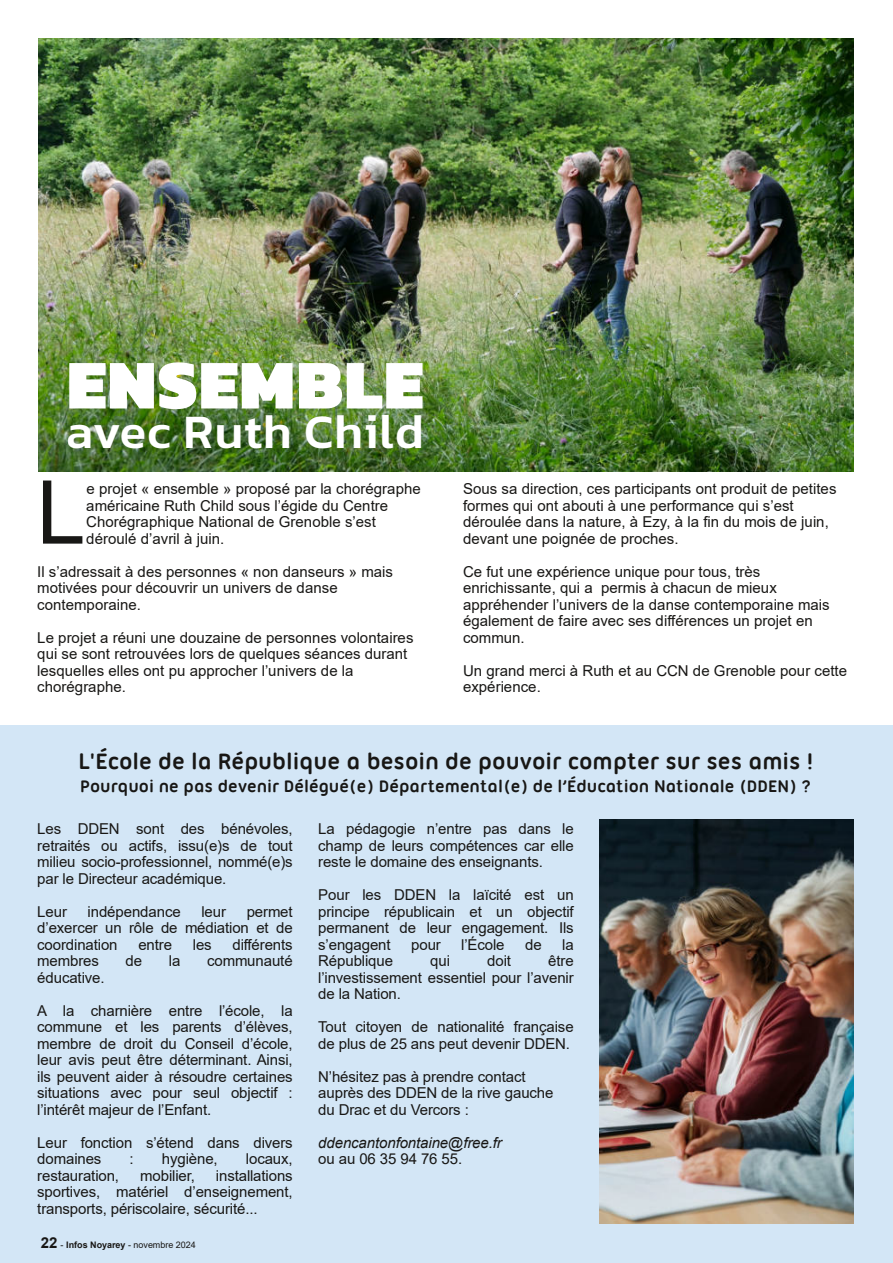
<style>
.page{position:relative;width:893px;height:1263px;background:#fff}
.page>*{position:absolute;margin:0;border:0;box-sizing:border-box;transform-origin:0 0}
.t1{font:88.05px "Arial";color:#181715}
.t2{font:900 70.5px "Kanit";letter-spacing:.02em;color:#fff}
.t3{font:500 48.75px "Kanit";letter-spacing:.02em;color:#fff}
.t4{font:700 24px "Ubuntu Titling";color:#181715}
.t5{font:700 18px "Ubuntu Titling";color:#181715}
.t6{font:15px/16.5px "Arial";letter-spacing:-.005em;color:#181715}
.t7{font:italic 15px "Arial";letter-spacing:-.005em;color:#181715}
.t8{font:9px "Arial";letter-spacing:-.005em;color:#181715}
.s1{font-weight:700;font-size:15px}
.s2{font-weight:700}
</style>
<div class="page">
<img style="left:38px;top:38px;width:816px;height:433px">
<div style="left:0;top:725px;width:893px;height:538px;background:#d3e6f6"></div>
<img style="left:600px;top:820px;width:254px;height:404px">
<h2 class="t2" style="left:67px;top:326px;width:358px">ENSEMBLE</h2>
<h3 class="t3" style="left:67px;top:395px;width:358px">avec Ruth Child</h3>
<h1 class="t1" style="left:37px;top:452px;width:50px">L</h1>
<p class="t6" style="left:86px;top:480px;width:336px">e projet « ensemble » proposé par la chorégraphe américaine Ruth Child sous l’égide du Centre Chorégraphique National de Grenoble s’est déroulé d’avril à juin.</p>
<p class="t6" style="left:37px;top:563px;width:357px">Il s’adressait à des personnes « non danseurs » mais motivées pour découvrir un univers de danse contemporaine.</p>
<p class="t6" style="left:37px;top:629px;width:378px">Le projet a réuni une douzaine de personnes volontaires qui se sont retrouvées lors de quelques séances durant lesquelles elles ont pu approcher l’univers de la chorégraphe.</p>
<p class="t6" style="left:463px;top:480px;width:375px">Sous sa direction, ces participants ont produit de petites formes qui ont abouti à une performance qui s’est déroulée dans la nature, à Ezy, à la fin du mois de juin, devant une poignée de proches.</p>
<p class="t6" style="left:463px;top:563px;width:368px">Ce fut une expérience unique pour tous, très enrichissante, qui a permis à chacun de mieux appréhender l’univers de la danse contemporaine mais également de faire avec ses différences un projet en commun.</p>
<p class="t6" style="left:463px;top:662px;width:386px">Un grand merci à Ruth et au CCN de Grenoble pour cette expérience.</p>
<h3 class="t4" style="left:79px;top:748px;width:736px">L'École de la République a besoin de pouvoir compter sur ses amis !</h3>
<p class="t5" style="left:80px;top:776px;width:732px">Pourquoi ne pas devenir Délégué(e) Départemental(e) de l’Éducation Nationale (DDEN) ?</p>
<p class="t6" style="left:37px;top:821px;width:257px;text-align:justify">Les DDEN sont des bénévoles, retraités ou actifs, issu(e)s de tout milieu socio-professionnel, nommé(e)s par le Directeur académique.</p>
<p class="t6" style="left:37px;top:903px;width:31px">Leur</p>
<p class="t6" style="left:88px;top:903px;width:95px">indépendance</p>
<p class="t6" style="left:201px;top:903px;width:26px">leur</p>
<p class="t6" style="left:37px;top:903px;width:257px;text-align:justify;text-indent:209px">permet d’exercer un rôle de médiation et de coordination</p>
<p class="t6" style="left:138px;top:936px;width:35px">entre</p>
<p class="t6" style="left:193px;top:936px;width:20px">les</p>
<p class="t6" style="left:232px;top:936px;width:62px">différents</p>
<p class="t6" style="left:37px;top:953px;width:63px">membres</p>
<p class="t6" style="left:126px;top:953px;width:18px">de</p>
<p class="t6" style="left:169px;top:953px;width:13px">la</p>
<p class="t6" style="left:207px;top:953px;width:87px">communauté</p>
<p class="t6" style="left:37px;top:961px;width:257px;line-height:33px">éducative.<br>A la charnière entre l’école, la</p>
<p class="t6" style="left:37px;top:1019px;width:257px;text-align:justify">commune et les parents d’élèves, membre de droit du Conseil d’école, leur avis peut être déterminant. Ainsi, ils peuvent aider à résoudre certaines situations avec pour seul objectif : l’intérêt majeur de l’Enfant.</p>
<p class="t6" style="left:37px;top:1134px;width:257px">Leur fonction s’étend dans divers domaines</p>
<p class="t6" style="left:130px;top:1151px;width:6px">:</p>
<p class="t6" style="left:162px;top:1151px;width:57px">hygiène,</p>
<p class="t6" style="left:246px;top:1151px;width:48px">locaux,</p>
<p class="t6" style="left:37px;top:1167px;width:257px;text-align:justify;text-indent:179px">installations sportives, matériel d’enseignement, transports, périscolaire, sécurité...</p>
<p class="t6" style="left:37px;top:1167px;width:83px">restauration,</p>
<p class="t6" style="left:140px;top:1167px;width:56px">mobilier,</p>
<p class="t8" style="left:41px;top:1239px;width:156px"><span class="s1">22</span> - <span class="s2">Infos Noyarey</span> - novembre 2024</p>
<p class="t6" style="left:318px;top:821px;width:257px;text-align:justify">La pédagogie n’entre pas dans le champ de leurs compétences car elle reste le domaine des enseignants.</p>
<p class="t6" style="left:318px;top:887px;width:257px;text-align:justify">Pour les DDEN la laïcité est un principe républicain et un objectif permanent de leur engagement. Ils s’engagent</p>
<p class="t6" style="left:411px;top:936px;width:31px">pour</p>
<p class="t6" style="left:461px;top:936px;width:45px">l’École</p>
<p class="t6" style="left:525px;top:936px;width:18px">de</p>
<p class="t6" style="left:562px;top:936px;width:13px">la</p>
<p class="t6" style="left:318px;top:953px;width:257px;text-align:justify;text-indent:230px">être l’investissement essentiel pour l’avenir de la Nation.</p>
<p class="t6" style="left:318px;top:1019px;width:257px">Tout citoyen de nationalité française de plus de 25 ans peut devenir DDEN.</p>
<p class="t6" style="left:318px;top:1068px;width:237px">N’hésitez pas à prendre contact auprès des DDEN de la rive gauche du Drac et du Vercors :</p>
<p class="t7" style="left:318px;top:1133px;width:185px">ddencantonfontaine@free.fr</p>
<p class="t6" style="left:318px;top:1151px;width:145px">ou au 06 35 94 76 55.</p>
<p class="t6" style="left:318px;top:953px;width:76px">République</p>
<p class="t6" style="left:430px;top:953px;width:21px">qui</p>
<p class="t6" style="left:487px;top:953px;width:25px">doit</p>
</div>
